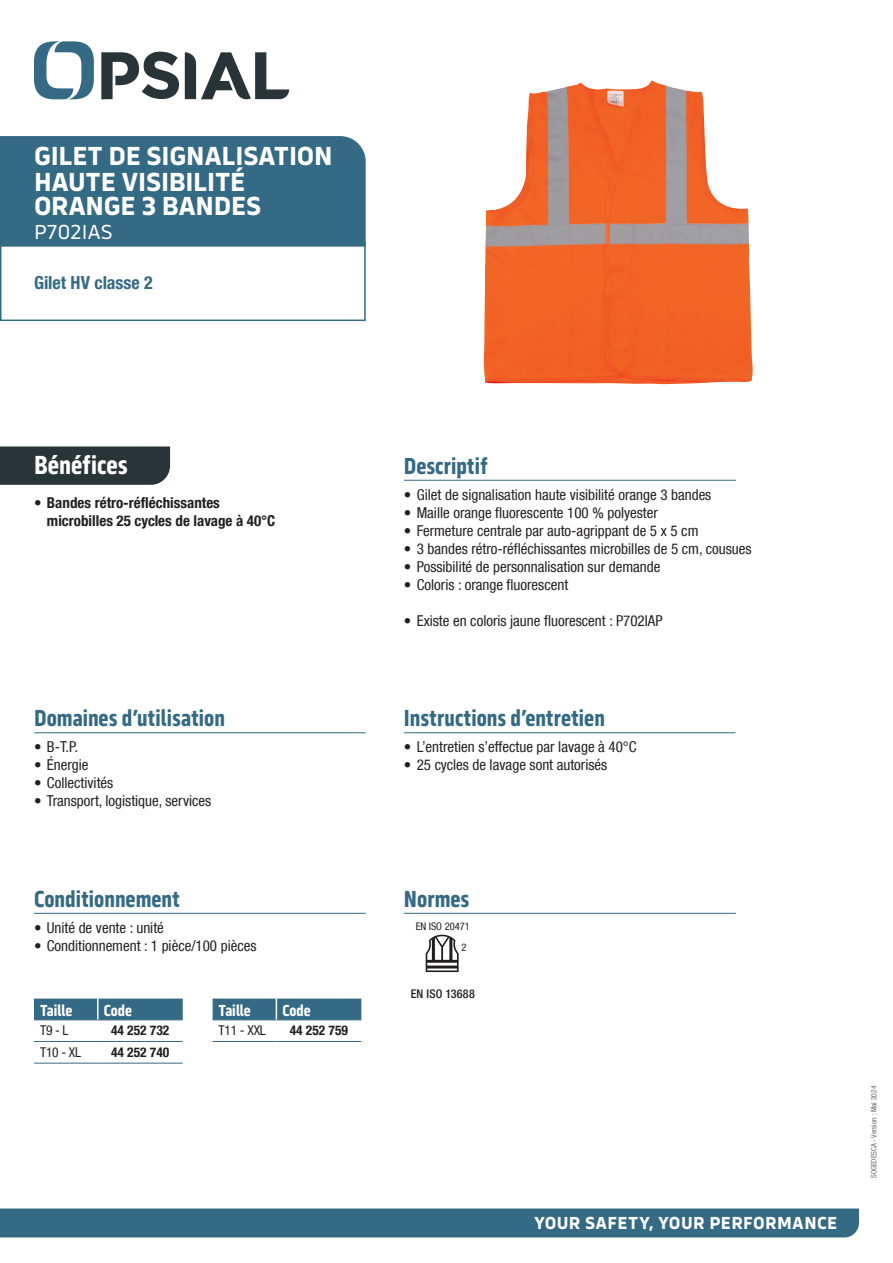
<style>
.page{position:relative;width:893px;height:1263px;background:#fff}
.page>*{position:absolute;margin:0;border:0;box-sizing:border-box;transform-origin:0 0}
.NOM_PRODUIT_NC{font:700 27px "Serca";letter-spacing:-.01em;color:#fff}
.Benefices{font:700 27px "Serca Condensed";color:#fff}
.Sous-titres{font:700 24px "Serca Condensed";color:#346a84}
.Code_P{font:21px "Serca";letter-spacing:-.005em;color:#fff}
.t1{font:700 18px "Serca";letter-spacing:.02em;color:#fff}
.PLUS_PRODUIT{font:700 condensed 18px "Helvetica Neue LT Com";color:#346a84}
.tableauTitre{font:700 16.5px "Serca Condensed";letter-spacing:-.005em;color:#fff}
.t2{font:condensed 15px "Helvetica Neue LT Com";color:#231f20}
.t3{font:700 condensed 15px/18px "Helvetica Neue LT Com";color:#231f20}
.TableauCode{font:700 condensed 13.5px "Helvetica Neue LT Com";color:#231f20}
.tableau{font:condensed 13.5px "Helvetica Neue LT Com";letter-spacing:-.02em;color:#231f20}
.Puces_texte_regular{font:500 condensed 12px "Helvetica Neue LT Com";letter-spacing:.02em;color:#231f20}
.Puces_texte_regular-2{font:condensed 10.5px "Helvetica Neue LT Com";color:#231f20}
.Date{font:condensed 7.5px "Helvetica Neue LT Com";color:#6c6d70}
</style>
<div class="page">
<svg style="left:34px;top:41px;width:60px;height:58px"></svg>
<svg style="left:185px;top:52px;width:104px;height:48px"></svg>
<svg style="left:101px;top:52px;width:78px;height:47px"></svg>
<div style="left:0;top:1208px;width:859px;height:29px;background:#346a84"></div>
<hr style="left:34px;top:913px;width:332px;height:1px;background:#346a84">
<div style="left:34px;top:998px;width:149px;height:21px;background:#346a84"></div>
<hr style="left:34px;top:1019px;width:64px;height:1px;background:#346a84">
<hr style="left:98px;top:1019px;width:85px;height:1px;background:#346a84">
<hr style="left:34px;top:1041px;width:64px;height:1px;background:#346a84">
<hr style="left:98px;top:1041px;width:85px;height:1px;background:#346a84">
<hr style="left:34px;top:1063px;width:64px;height:1px;background:#346a84">
<hr style="left:98px;top:1063px;width:85px;height:1px;background:#346a84">
<hr style="left:97px;top:998px;width:2px;height:21px;background:#fff">
<hr style="left:213px;top:1041px;width:63px;height:1px;background:#346a84">
<hr style="left:276px;top:1041px;width:85px;height:1px;background:#346a84">
<svg style="left:213px;top:998px;width:148px;height:22px;background:#3b6f88"></svg>
<hr style="left:404px;top:480px;width:332px;height:1px;background:#346a84">
<hr style="left:404px;top:732px;width:331px;height:1px;background:#346a84">
<div style="left:0;top:446px;width:170px;height:39px;background:#293439"></div>
<div style="left:0;top:242px;width:366px;height:79px;border:2px solid #346a84"></div>
<div style="left:0;top:136px;width:366px;height:111px;background:#346a84"></div>
<hr style="left:404px;top:913px;width:332px;height:1px;background:#346a84">
<hr style="left:34px;top:732px;width:332px;height:1px;background:#346a84">
<svg style="left:426px;top:935px;width:33px;height:37px"></svg>
<img style="left:484px;top:80px;width:269px;height:304px">
<p class="NOM_PRODUIT_NC" style="left:34px;top:139px;width:300px">GILET DE SIGNALISATION</p>
<p class="NOM_PRODUIT_NC" style="left:34px;top:166px;width:213px">HAUTE VISIBILITÉ</p>
<p class="NOM_PRODUIT_NC" style="left:34px;top:190px;width:229px">ORANGE 3 BANDES</p>
<p class="Code_P" style="left:34px;top:220px;width:80px">P702IAS</p>
<p class="PLUS_PRODUIT" style="left:34px;top:272px;width:120px">Gilet HV classe 2</p>
<p class="Benefices" style="left:34px;top:449px;width:95px">Bénéfices</p>
<p class="t3" style="left:47px;top:494px;width:230px;text-indent:-13px">• Bandes rétro-réfléchissantes microbilles 25 cycles de lavage à 40°C</p>
<p class="Sous-titres" style="left:34px;top:704px;width:192px">Domaines d’utilisation</p>
<p class="t2" style="left:34px;top:738px;width:45px">• B-T.P.</p>
<p class="t2" style="left:34px;top:756px;width:56px">• Énergie</p>
<p class="t2" style="left:34px;top:774px;width:81px">• Collectivités</p>
<p class="t2" style="left:34px;top:792px;width:179px">• Transport, logistique, services</p>
<p class="Sous-titres" style="left:34px;top:885px;width:147px">Conditionnement</p>
<p class="t2" style="left:34px;top:919px;width:131px">• Unité de vente : unité</p>
<p class="t2" style="left:34px;top:937px;width:224px">• Conditionnement : 1 pièce/100 pièces</p>
<p class="tableauTitre" style="left:40px;top:1000px;width:34px">Taille</p>
<p class="tableauTitre" style="left:104px;top:1000px;width:30px">Code</p>
<p class="tableau" style="left:40px;top:1023px;width:30px">T9 - L</p>
<p class="TableauCode" style="left:111px;top:1022px;width:60px">44 252 732</p>
<p class="tableau" style="left:40px;top:1044px;width:43px">T10 - XL</p>
<p class="TableauCode" style="left:111px;top:1044px;width:60px">44 252 740</p>
<p class="tableauTitre" style="left:219px;top:1000px;width:34px">Taille</p>
<p class="tableauTitre" style="left:282px;top:1000px;width:30px">Code</p>
<p class="tableau" style="left:219px;top:1023px;width:49px">T11 - XXL</p>
<p class="TableauCode" style="left:290px;top:1022px;width:60px">44 252 759</p>
<p class="Sous-titres" style="left:404px;top:452px;width:85px">Descriptif</p>
<p class="t2" style="left:404px;top:486px;width:309px">• Gilet de signalisation haute visibilité orange 3 bandes</p>
<p class="t2" style="left:404px;top:504px;width:255px">• Maille orange fluorescente 100 % polyester</p>
<p class="t2" style="left:404px;top:522px;width:296px">• Fermeture centrale par auto-agrippant de 5 x 5 cm</p>
<p class="t2" style="left:404px;top:540px;width:349px">• 3 bandes rétro-réfléchissantes microbilles de 5 cm, cousues</p>
<p class="t2" style="left:404px;top:558px;width:258px">• Possibilité de personnalisation sur demande</p>
<p class="t2" style="left:404px;top:576px;width:166px">• Coloris : orange fluorescent</p>
<p class="t2" style="left:404px;top:612px;width:260px">• Existe en coloris jaune fluorescent : P702IAP</p>
<p class="Sous-titres" style="left:404px;top:704px;width:202px">Instructions d’entretien</p>
<p class="t2" style="left:404px;top:738px;width:234px">• L’entretien s’effectue par lavage à 40°C</p>
<p class="t2" style="left:404px;top:756px;width:205px">• 25 cycles de lavage sont autorisés</p>
<p class="Sous-titres" style="left:404px;top:885px;width:67px">Normes</p>
<p class="Puces_texte_regular-2" style="left:416px;top:920px;width:56px">EN ISO 20471</p>
<p class="Puces_texte_regular-2" style="left:461px;top:941px;width:7px">2</p>
<p class="Puces_texte_regular" style="left:411px;top:987px;width:66px">EN ISO 13688</p>
<p class="t1" style="left:534px;top:1212px;width:305px">YOUR SAFETY, YOUR PERFORMANCE</p>
<p class="Date" style="left:869px;top:1178px;width:94px;rotate:-90deg">SOGEDESCA - Version : Mai 2024</p>
</div>
